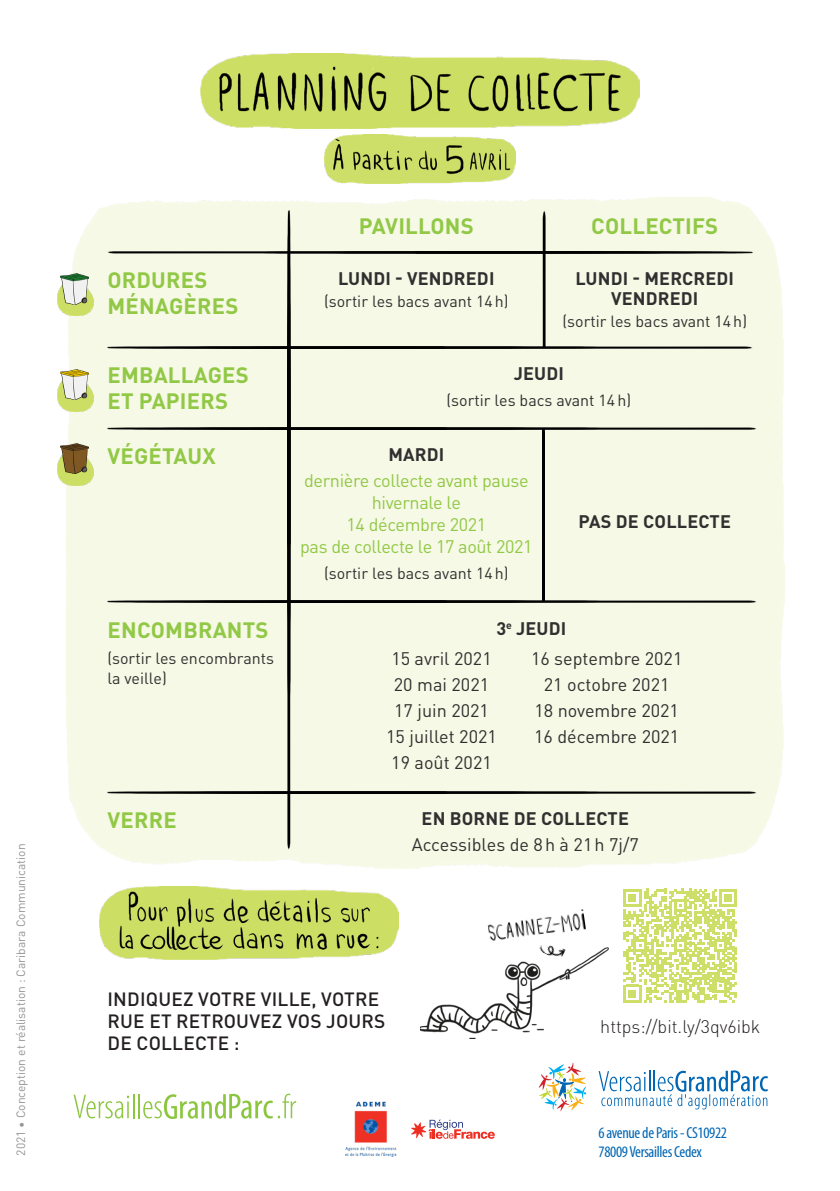
<style>
.page{position:relative;width:840px;height:1191px;background:#fff}
.page>*{position:absolute;margin:0;border:0;box-sizing:border-box;transform-origin:0 0}
.t1{font:700 22px/26px "DINOT";letter-spacing:.01em;color:#91c846}
.t2{font:500 19px/22px "DINOT";letter-spacing:.01em;color:#231f20}
.t3{font:18px/26px "DINOT";color:#312f30;text-align:center}
.t4{font:700 18px/20px "DINOT";letter-spacing:.01em;color:#312f30;text-align:center}
.t5{font:18px/22px "DINOT";letter-spacing:-.02em;color:#91c846;text-align:center}
.t6{font:300 18px "DINOT";color:#231f20}
.t7{font:16px/20px "DINOT";color:#312f30}
.t8{font:condensed 16px/19.2px "Myriad Pro";letter-spacing:-.02em;color:#0166b3}
.t9{font:12px "DINOT";color:#939598}
</style>
<div class="page">
<div style="left:66px;top:197px;width:718px;height:672px;background:#f6f9e5"></div>
<img style="left:58px;top:283px;width:36px;height:33px">
<img style="left:61px;top:274px;width:27px;height:30px">
<img style="left:58px;top:378px;width:36px;height:33px">
<img style="left:61px;top:369px;width:27px;height:30px">
<img style="left:58px;top:452px;width:36px;height:33px">
<img style="left:61px;top:443px;width:27px;height:30px">
<img style="left:107px;top:251px;width:644px;height:2px">
<img style="left:287px;top:211px;width:3px;height:638px">
<img style="left:107px;top:346px;width:644px;height:2px">
<img style="left:107px;top:427px;width:648px;height:2px">
<img style="left:107px;top:600px;width:648px;height:2px">
<img style="left:107px;top:791px;width:648px;height:2px">
<img style="left:541px;top:428px;width:3px;height:173px">
<img style="left:541px;top:211px;width:4px;height:136px">
<svg style="left:598px;top:1070px;width:169px;height:39px"></svg>
<svg style="left:538px;top:1063px;width:48px;height:48px"></svg>
<img style="left:345px;top:1101px;width:52px;height:56px">
<svg style="left:411px;top:1119px;width:83px;height:19px"></svg>
<svg style="left:74px;top:1094px;width:60px;height:24px"></svg>
<hr style="left:138px;top:1094px;width:2px;height:24px;background:#8bc63e">
<svg style="left:143px;top:1093px;width:153px;height:26px"></svg>
<img style="left:100px;top:886px;width:298px;height:73px">
<img style="left:420px;top:947px;width:188px;height:91px">
<img style="left:538px;top:945px;width:27px;height:16px">
<svg style="left:623px;top:889px;width:113px;height:113px"></svg>
<img style="left:487px;top:909px;width:98px;height:32px">
<img style="left:200px;top:53px;width:439px;height:75px">
<img style="left:325px;top:135px;width:189px;height:48px">
<p class="t9" style="left:12px;top:1155px;width:314px;rotate:-90deg">2021 • Conception et réalisation : Caribara Communication</p>
<p class="t1" style="left:359px;top:211px;width:116px">PAVILLONS</p>
<p class="t1" style="left:591px;top:211px;width:128px">COLLECTIFS</p>
<p class="t1" style="left:107px;top:265px;width:132px">ORDURES<br>MÉNAGÈRES</p>
<p class="t4" style="left:338px;top:267px;width:158px">LUNDI - VENDREDI</p>
<p class="t7" style="left:324px;top:290px;width:186px">(sortir les bacs avant 14h)</p>
<p class="t4" style="left:575px;top:267px;width:160px">LUNDI - MERCREDI<br>VENDREDI</p>
<p class="t7" style="left:562px;top:310px;width:186px">(sortir les bacs avant 14h)</p>
<p class="t1" style="left:107px;top:360px;width:143px">EMBALLAGES<br>ET PAPIERS</p>
<p class="t4" style="left:513px;top:362px;width:52px">JEUDI</p>
<p class="t7" style="left:446px;top:389px;width:186px">(sortir les bacs avant 14h)</p>
<p class="t1" style="left:107px;top:441px;width:110px">VÉGÉTAUX</p>
<p class="t4" style="left:388px;top:443px;width:57px">MARDI</p>
<p class="t5" style="left:300px;top:468px;width:234px">dernière collecte avant pause hivernale le<br>14 décembre 2021<br>pas de collecte le 17 août 2021</p>
<p class="t7" style="left:324px;top:562px;width:186px">(sortir les bacs avant 14h)</p>
<p class="t4" style="left:578px;top:510px;width:154px">PAS DE COLLECTE</p>
<p class="t1" style="left:107px;top:614px;width:162px">ENCOMBRANTS</p>
<p class="t7" style="left:107px;top:646px;width:168px">(sortir les encombrants la veille)</p>
<p class="t4" style="left:496px;top:616px;width:71px">3<sup>e</sup> JEUDI</p>
<p class="t3" style="left:386px;top:644px;width:112px">15 avril 2021<br>20 mai 2021<br>17 juin 2021<br>15 juillet 2021<br>19 août 2021</p>
<p class="t3" style="left:530px;top:644px;width:153px">16 septembre 2021<br>21 octobre 2021<br>18 novembre 2021<br>16 décembre 2021</p>
<p class="t1" style="left:107px;top:805px;width:71px">VERRE</p>
<p class="t4" style="left:421px;top:807px;width:209px">EN BORNE DE COLLECTE</p>
<p class="t3" style="left:411px;top:830px;width:228px">Accessibles de 8h à 21h 7j/7</p>
<p class="t2" style="left:107px;top:986px;width:279px">INDIQUEZ VOTRE VILLE, VOTRE<br>RUE ET RETROUVEZ VOS JOURS<br>DE COLLECTE :</p>
<p class="t6" style="left:600px;top:1012px;width:162px">https://bit.ly/3qv6ibk</p>
<p class="t8" style="left:598px;top:1122px;width:130px">6 avenue de Paris - CS10922<br>78009 Versailles Cedex</p>
</div>
